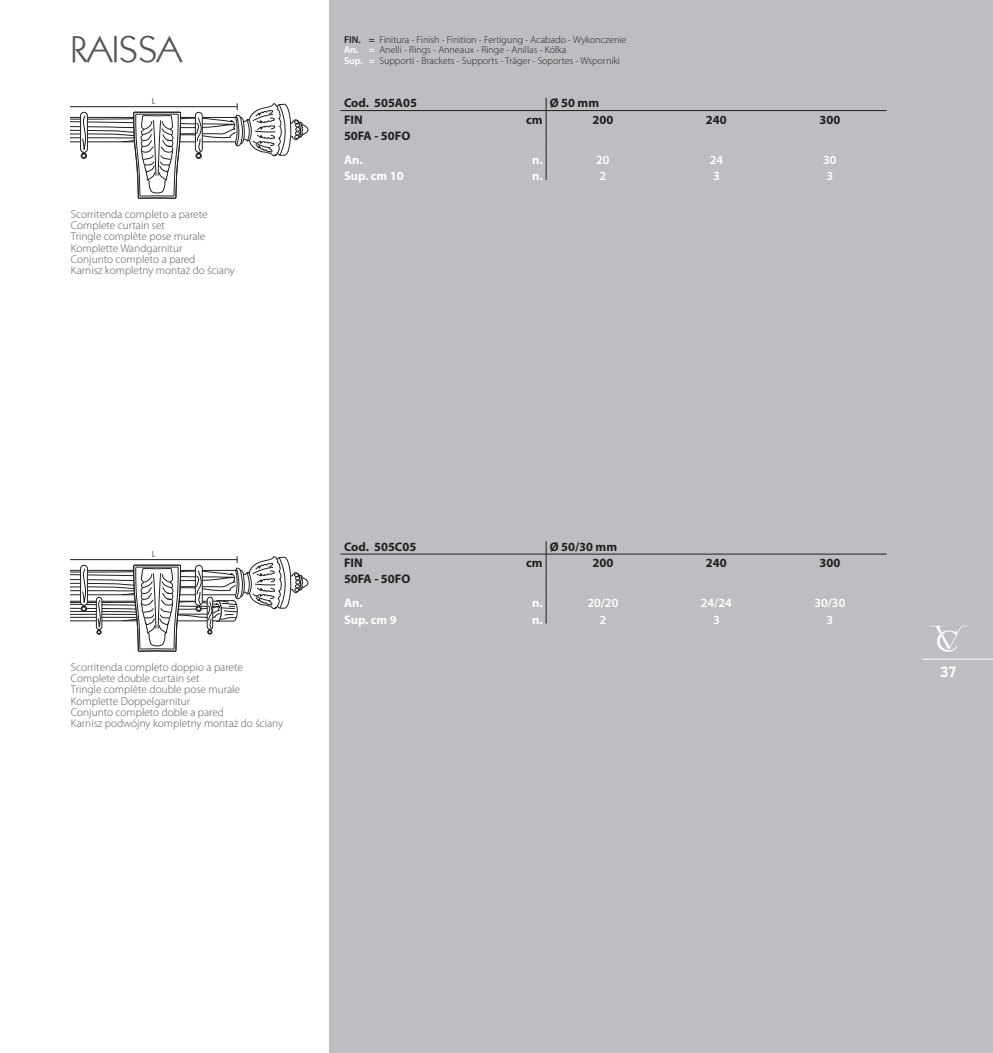
<style>
.page{position:relative;width:993px;height:1053px;background:#fff}
.page>*{position:absolute;margin:0;border:0;box-sizing:border-box;transform-origin:0 0}
.t1{font:37.5px "Kabel IT Cby BT";color:#555659}
.t2{font:600 15px "Kabel IT Cby BT";color:#fff}
.t3{font:700 12.5px "Myriad Pro";color:#231f20}
.t4{font:700 12.5px "Myriad Pro";color:#fff}
.t5{font:600 12.5px "Myriad Pro";color:#fff}
.t6{font:300 11.25px/11.2px "Myriad Pro";color:#555659}
.t7{font:300 10px/10.5px "Myriad Pro";color:#231f20}
.t8{font:8.75px "Kabel IT Cby BT";color:#231f20}
.s1{font-weight:600}
.s2{font-weight:600;color:#fff}
</style>
<div class="page">
<div style="left:330px;top:0;width:662px;height:1052px;background:#bcbec1"></div>
<svg style="left:930px;top:625px;width:37px;height:26px"></svg>
<hr style="left:921px;top:658px;width:71px;height:1px;background:#fff">
<svg style="left:71px;top:103px;width:238px;height:96px"></svg>
<svg style="left:71px;top:556px;width:238px;height:95px"></svg>
<hr style="left:340px;top:110px;width:206px;height:1px;background:#231f20">
<hr style="left:546px;top:110px;width:340px;height:1px;background:#231f20">
<svg style="left:545px;top:98px;width:1px;height:82px"></svg>
<svg style="left:545px;top:541px;width:1px;height:82px"></svg>
<hr style="left:340px;top:554px;width:206px;height:1px;background:#231f20">
<hr style="left:546px;top:554px;width:340px;height:1px;background:#231f20">
<h1 class="t1" style="left:71px;top:26px;width:112px">RAISSA</h1>
<p class="t8" style="left:152px;top:95px;width:5px">L</p>
<p class="t6" style="left:71px;top:210px;width:165px">Scorritenda completo a parete<br>Complete curtain set<br>Tringle complète pose murale<br>Komplette Wandgarnitur<br>Conjunto completo a pared<br>Karnisz kompletny montaż do ściany</p>
<p class="t7" style="left:344px;top:35px;width:284px"><span class="s1">FIN. =</span> Finitura - Finish - Finition - Fertigung - Acabado - Wykonczenie<br><span class="s2">An. =</span> Anelli - Rings - Anneaux - Ringe - Anillas - Kółka<br><span class="s2">Sup. =</span> Supporti - Brackets - Supports - Träger - Soportes - Wsporniki</p>
<p class="t3" style="left:344px;top:95px;width:74px">Cod. 505A05</p>
<p class="t3" style="left:549px;top:95px;width:51px">Ø 50 mm</p>
<p class="t3" style="left:344px;top:112px;width:20px">FIN</p>
<p class="t3" style="left:526px;top:112px;width:18px">cm</p>
<p class="t3" style="left:592px;top:112px;width:22px">200</p>
<p class="t3" style="left:705px;top:112px;width:22px">240</p>
<p class="t3" style="left:819px;top:112px;width:22px">300</p>
<p class="t3" style="left:344px;top:128px;width:68px">50FA - 50FO</p>
<p class="t4" style="left:344px;top:152px;width:20px">An.</p>
<p class="t4" style="left:532px;top:152px;width:12px">n.</p>
<p class="t5" style="left:596px;top:152px;width:15px">20</p>
<p class="t5" style="left:709px;top:152px;width:15px">24</p>
<p class="t5" style="left:822px;top:152px;width:15px">30</p>
<p class="t4" style="left:344px;top:168px;width:61px">Sup. cm 10</p>
<p class="t4" style="left:532px;top:168px;width:12px">n.</p>
<p class="t5" style="left:599px;top:168px;width:8px">2</p>
<p class="t5" style="left:712px;top:168px;width:8px">3</p>
<p class="t5" style="left:826px;top:168px;width:8px">3</p>
<p class="t8" style="left:152px;top:548px;width:5px">L</p>
<p class="t6" style="left:71px;top:662px;width:213px">Scorritenda completo doppio a parete Complete double curtain set<br>Tringle complète double pose murale Komplette Doppelgarnitur<br>Conjunto completo doble a pared<br>Karnisz podwójny kompletny montaż do ściany</p>
<p class="t3" style="left:344px;top:539px;width:74px">Cod. 505C05</p>
<p class="t3" style="left:549px;top:539px;width:69px">Ø 50/30 mm</p>
<p class="t3" style="left:344px;top:555px;width:20px">FIN</p>
<p class="t3" style="left:526px;top:555px;width:18px">cm</p>
<p class="t3" style="left:592px;top:555px;width:22px">200</p>
<p class="t3" style="left:705px;top:555px;width:22px">240</p>
<p class="t3" style="left:819px;top:555px;width:22px">300</p>
<p class="t3" style="left:344px;top:572px;width:68px">50FA - 50FO</p>
<p class="t4" style="left:344px;top:595px;width:20px">An.</p>
<p class="t4" style="left:532px;top:595px;width:12px">n.</p>
<p class="t5" style="left:587px;top:595px;width:33px">20/20</p>
<p class="t5" style="left:700px;top:595px;width:33px">24/24</p>
<p class="t5" style="left:814px;top:595px;width:33px">30/30</p>
<p class="t4" style="left:344px;top:612px;width:54px">Sup. cm 9</p>
<p class="t4" style="left:532px;top:612px;width:12px">n.</p>
<p class="t5" style="left:599px;top:612px;width:8px">2</p>
<p class="t5" style="left:712px;top:612px;width:8px">3</p>
<p class="t5" style="left:826px;top:612px;width:8px">3</p>
<h2 class="t2" style="left:940px;top:662px;width:18px">37</h2>
</div>
